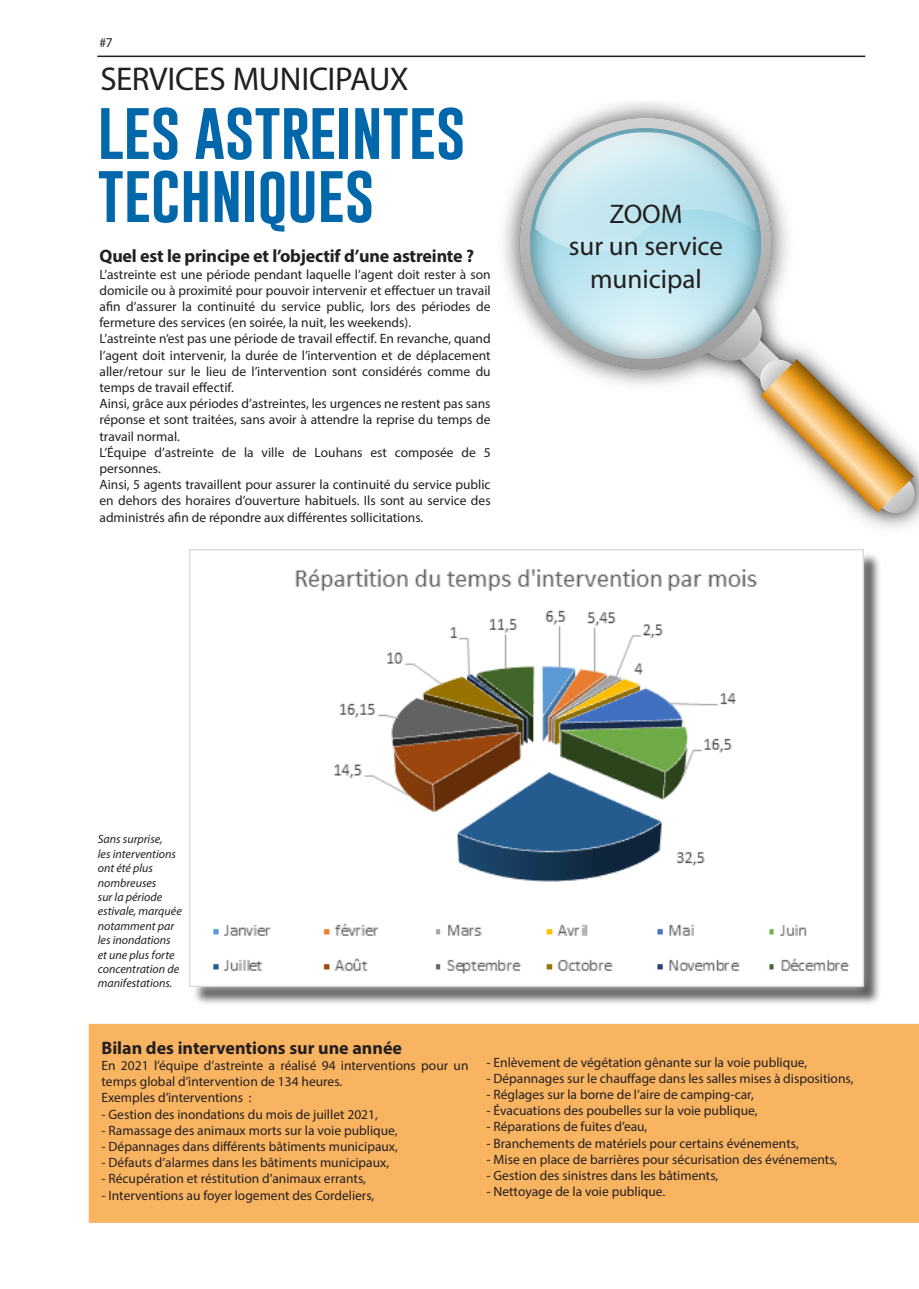
<style>
.page{position:relative;width:919px;height:1289px;background:#fff}
.page>*{position:absolute;margin:0;border:0;box-sizing:border-box;transform-origin:0 0}
.t1{font:60px "Gobold";letter-spacing:-.01em;color:#0067aa}
.t2{font:33px "Myriad Pro";letter-spacing:-.015em;color:#231f20}
.t3{font:27px "Myriad Pro";color:#231f20}
.t4{font:700 18px "Myriad Pro";letter-spacing:-.01em;color:#231f20}
.t5{font:13.5px/16.2px "Myriad Pro";color:#231f20;text-align:justify}
.t6{font:italic 12px/14.4px "Myriad Pro";color:#231f20}
</style>
<div class="page">
<hr style="left:97px;top:56px;width:768px;height:1px;background:#231f20">
<img style="left:503px;top:101px;width:415px;height:428px">
<div style="left:88px;top:1023px;width:830px;height:200px;background:#f9b461"></div>
<div style="left:192px;top:551px;width:689px;height:454px;background:#231f20;opacity:.75"></div>
<div style="left:180px;top:539px;width:692px;height:457px;background:#fff;opacity:.75"></div>
<img style="left:190px;top:549px;width:673px;height:437px">
<p class="t5" style="left:99px;top:34px;width:15px">#7</p>
<p class="t2" style="left:101px;top:58px;width:309px">SERVICES MUNICIPAUX</p>
<p class="t1" style="left:97px;top:92px;width:370px">LES ASTREINTES</p>
<p class="t1" style="left:97px;top:155px;width:279px">TECHNIQUES</p>
<p class="t4" style="left:99px;top:244px;width:376px">Quel est le principe et l’objectif d’une astreinte ?</p>
<p class="t5" style="left:99px;top:266px;width:392px">L’astreinte est une période pendant laquelle l’agent doit rester à son domicile ou à proximité pour pouvoir intervenir et effectuer un travail afin d’assurer la continuité du service public, lors des périodes de fermeture des services (en soirée, la nuit, les weekends).</p>
<p class="t5" style="left:99px;top:330px;width:392px">L’astreinte n’est pas une période de travail effectif. En revanche, quand l’agent doit intervenir, la durée de l’intervention et de déplacement aller/retour sur le lieu de l’intervention sont considérés comme du temps de travail effectif.</p>
<p class="t5" style="left:99px;top:395px;width:392px">Ainsi, grâce aux périodes d’astreintes, les urgences ne restent pas sans réponse et sont traitées, sans avoir à attendre la reprise du temps de travail normal.</p>
<p class="t5" style="left:99px;top:444px;width:392px">L’Équipe d’astreinte de la ville de Louhans est composée de 5 personnes.</p>
<p class="t5" style="left:99px;top:476px;width:392px">Ainsi, 5 agents travaillent pour assurer la continuité du service public en dehors des horaires d’ouverture habituels. Ils sont au service des administrés afin de répondre aux différentes sollicitations.</p>
<p class="t3" style="left:609px;top:197px;width:75px">ZOOM</p>
<p class="t3" style="left:568px;top:229px;width:156px">sur un service</p>
<p class="t3" style="left:590px;top:262px;width:113px">municipal</p>
<p class="t6" style="left:98px;top:832px;width:85px">Sans surprise,<br>les interventions ont été plus nombreuses<br>sur la période estivale, marquée notamment par les inondations et une plus forte concentration de manifestations.</p>
<p class="t4" style="left:101px;top:1035px;width:302px">Bilan des interventions sur une année</p>
<p class="t5" style="left:101px;top:1057px;width:368px">En 2021 l’équipe d’astreinte a réalisé 94 interventions pour un temps global d’intervention de 134 heures.</p>
<p class="t5" style="left:101px;top:1089px;width:151px">Exemples d’interventions :</p>
<p class="t5" style="left:101px;top:1105px;width:278px">- Gestion des inondations du mois de juillet 2021,</p>
<p class="t5" style="left:101px;top:1121px;width:297px">- Ramassage des animaux morts sur la voie publique,</p>
<p class="t5" style="left:101px;top:1138px;width:298px">- Dépannages dans différents bâtiments municipaux,</p>
<p class="t5" style="left:101px;top:1154px;width:289px">- Défauts d’alarmes dans les bâtiments municipaux,</p>
<p class="t5" style="left:101px;top:1170px;width:266px">- Récupération et réstitution d’animaux errants,</p>
<p class="t5" style="left:101px;top:1186px;width:274px">- Interventions au foyer logement des Cordeliers,</p>
<p class="t5" style="left:486px;top:1053px;width:322px">- Enlèvement de végétation gênante sur la voie publique,</p>
<p class="t5" style="left:486px;top:1069px;width:368px">- Dépannages sur le chauffage dans les salles mises à dispositions,</p>
<p class="t5" style="left:486px;top:1086px;width:269px">- Réglages sur la borne de l’aire de camping-car,</p>
<p class="t5" style="left:486px;top:1102px;width:272px">- Évacuations des poubelles sur la voie publique,</p>
<p class="t5" style="left:486px;top:1118px;width:162px">- Réparations de fuites d’eau,</p>
<p class="t5" style="left:486px;top:1134px;width:314px">- Branchements de matériels pour certains événements,</p>
<p class="t5" style="left:486px;top:1150px;width:352px">- Mise en place de barrières pour sécurisation des événements,</p>
<p class="t5" style="left:486px;top:1167px;width:233px">- Gestion des sinistres dans les bâtiments,</p>
<p class="t5" style="left:486px;top:1183px;width:180px">- Nettoyage de la voie publique.</p>
</div>
